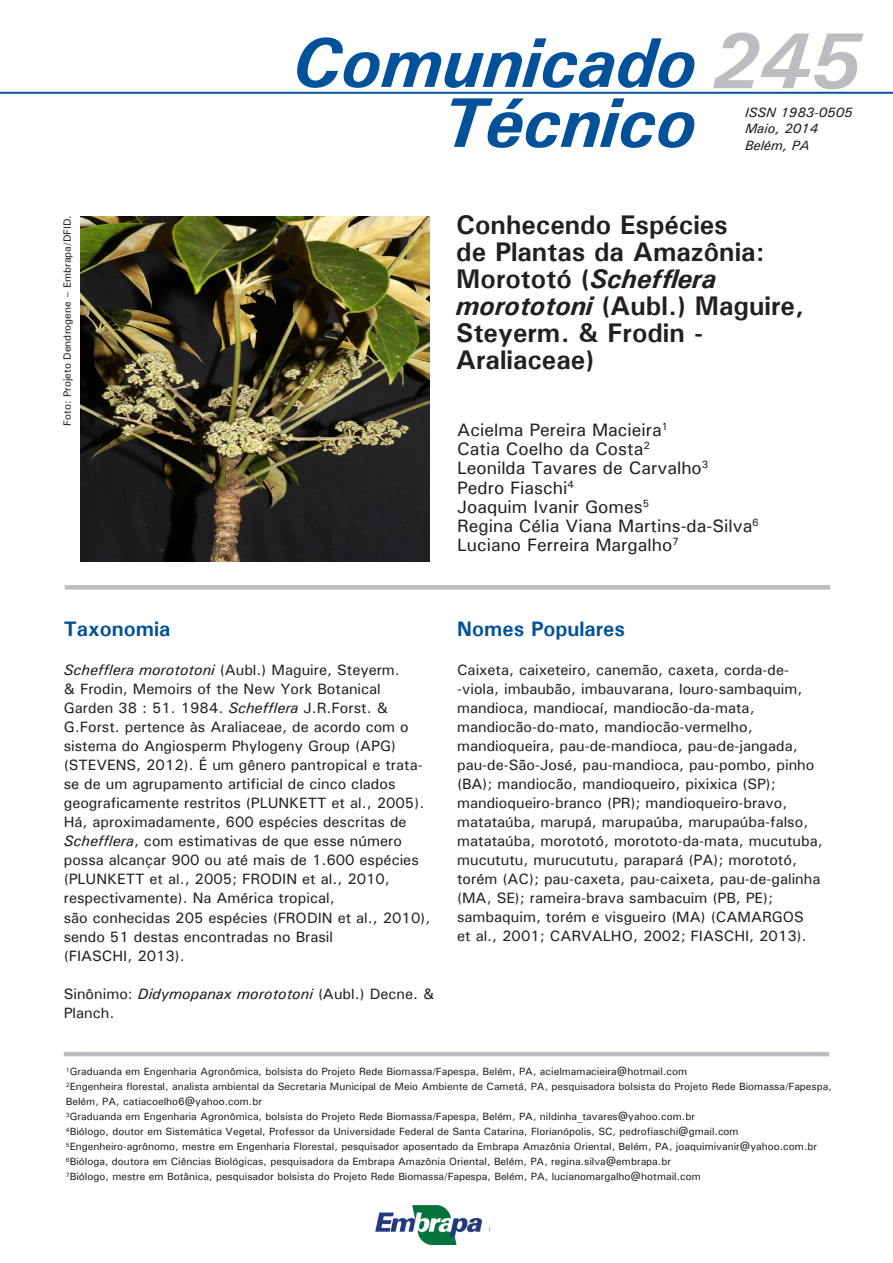
<style>
.page{position:relative;width:893px;height:1263px;background:#fff}
.page>*{position:absolute;margin:0;border:0;box-sizing:border-box;transform-origin:0 0}
.t1{font:italic 700 79.5px "Univers";color:#bcbdc0}
.t2{font:italic 700 70.5px/60px "Univers";color:#01519b;text-align:right}
.t3{font:700 27px/27px "Univers";color:#231f20}
.t4{font:700 21px "Univers";color:#01519b}
.t5{font:500 18px/19px "Univers";color:#231f20}
.t6{font:500 15px/19px "Univers";color:#231f20}
.t7{font:italic 500 13.5px/16.5px "Univers";color:#231f20}
.t8{font:500 10.5px/15px "Univers";color:#231f20}
.s1{font-style:italic}
</style>
<div class="page">
<div style="left:65px;top:585px;width:765px;height:5px;background:#bcbdc0"></div>
<hr style="left:64px;top:1052px;width:765px;height:4px;background:#bcbdc0">
<hr style="left:0;top:92px;width:893px;height:2px;background:#01519b">
<img style="left:81px;top:217px;width:348px;height:344px">
<img style="left:375px;top:1205px;width:114px;height:39px">
<p class="t8" style="left:60px;top:426px;width:212px;rotate:-90deg">Foto: Projeto Dendrogene – Embrapa/DFID.</p>
<h2 class="t2" style="left:292px;top:31px;width:406px">Comunicado<br>Técnico</h2>
<h1 class="t1" style="left:710px;top:11px;width:151px">245</h1>
<p class="t7" style="left:745px;top:104px;width:109px">ISSN 1983-0505<br>Maio, 2014<br>Belém, PA</p>
<h3 class="t3" style="left:456px;top:210px;width:349px">Conhecendo Espécies<br>de Plantas da Amazônia:<br>Morototó (<span class="s1">Schefflera morototoni</span> (Aubl.) Maguire,<br>Steyerm. &amp; Frodin -<br>Araliaceae)</h3>
<p class="t5" style="left:457px;top:420px;width:303px">Acielma Pereira Macieira<sup>1<br></sup>Catia Coelho da Costa<sup>2<br></sup>Leonilda Tavares de Carvalho<sup>3<br></sup>Pedro Fiaschi<sup>4<br></sup>Joaquim Ivanir Gomes<sup>5<br></sup>Regina Célia Viana Martins-da-Silva<sup>6<br></sup>Luciano Ferreira Margalho<sup>7</sup></p>
<h3 class="t4" style="left:64px;top:616px;width:108px">Taxonomia</h3>
<p class="t6" style="left:64px;top:660px;width:368px"><span class="s1">Schefflera morototoni</span> (Aubl.) Maguire, Steyerm.<br>&amp; Frodin, Memoirs of the New York Botanical Garden 38 : 51. 1984. <span class="s1">Schefflera</span> J.R.Forst. &amp; G.Forst. pertence às Araliaceae, de acordo com o sistema do Angiosperm Phylogeny Group (APG) (STEVENS, 2012). É um gênero pantropical e trata&shy;se de um agrupamento artificial de cinco clados geograficamente restritos (PLUNKETT et al., 2005).<br>Há, aproximadamente, 600 espécies descritas de <span class="s1">Schefflera</span>, com estimativas de que esse número possa alcançar 900 ou até mais de 1.600 espécies (PLUNKETT et al., 2005; FRODIN et al., 2010, respectivamente). Na América tropical,<br>são conhecidas 205 espécies (FRODIN et al., 2010), sendo 51 destas encontradas no Brasil<br>(FIASCHI, 2013).</p>
<p class="t6" style="left:64px;top:984px;width:372px">Sinônimo: <span class="s1">Didymopanax morototoni</span> (Aubl.) Decne. &amp;<br>Planch.</p>
<h3 class="t4" style="left:457px;top:615px;width:169px">Nomes Populares</h3>
<p class="t6" style="left:457px;top:659px;width:367px">Caixeta, caixeteiro, canemão, caxeta, corda-de--viola, imbaubão, imbauvarana, louro-sambaquim, mandioca, mandiocaí, mandiocão-da-mata, mandiocão-do-mato, mandiocão-vermelho, mandioqueira, pau-de-mandioca, pau-de-jangada, pau-de-São-José, pau-mandioca, pau-pombo, pinho (BA); mandiocão, mandioqueiro, pixixica (SP); mandioqueiro-branco (PR); mandioqueiro-bravo, matataúba, marupá, marupaúba, marupaúba-falso, matataúba, morototó, morototo-da-mata, mucutuba, mucututu, murucututu, parapará (PA); morototó, torém (AC); pau-caxeta, pau-caixeta, pau-de-galinha (MA, SE); rameira-brava sambacuim (PB, PE); sambaquim, torém e visgueiro (MA) (CAMARGOS<br>et al., 2001; CARVALHO, 2002; FIASCHI, 2013).</p>
<p class="t8" style="left:66px;top:1064px;width:767px"><sup>1</sup>Graduanda em Engenharia Agronômica, bolsista do Projeto Rede Biomassa/Fapespa, Belém, PA, acielmamacieira@hotmail.com<br><sup>2</sup>Engenheira florestal, analista ambiental da Secretaria Municipal de Meio Ambiente de Cametá, PA, pesquisadora bolsista do Projeto Rede Biomassa/Fapespa, Belém, PA, catiacoelho6@yahoo.com.br<br><sup>3</sup>Graduanda em Engenharia Agronômica, bolsista do Projeto Rede Biomassa/Fapespa, Belém, PA, nildinha_tavares@yahoo.com.br<br><sup>4</sup>Biólogo, doutor em Sistemática Vegetal, Professor da Universidade Federal de Santa Catarina, Florianópolis, SC, pedrofiaschi@gmail.com <sup>5</sup>Engenheiro-agrônomo, mestre em Engenharia Florestal, pesquisador aposentado da Embrapa Amazônia Oriental, Belém, PA, joaquimivanir@yahoo.com.br <sup>6</sup>Bióloga, doutora em Ciências Biológicas, pesquisadora da Embrapa Amazônia Oriental, Belém, PA, regina.silva@embrapa.br<br><sup>7</sup>Biólogo, mestre em Botânica, pesquisador bolsista do Projeto Rede Biomassa/Fapespa, Belém, PA, lucianomargalho@hotmail.com</p>
</div>
